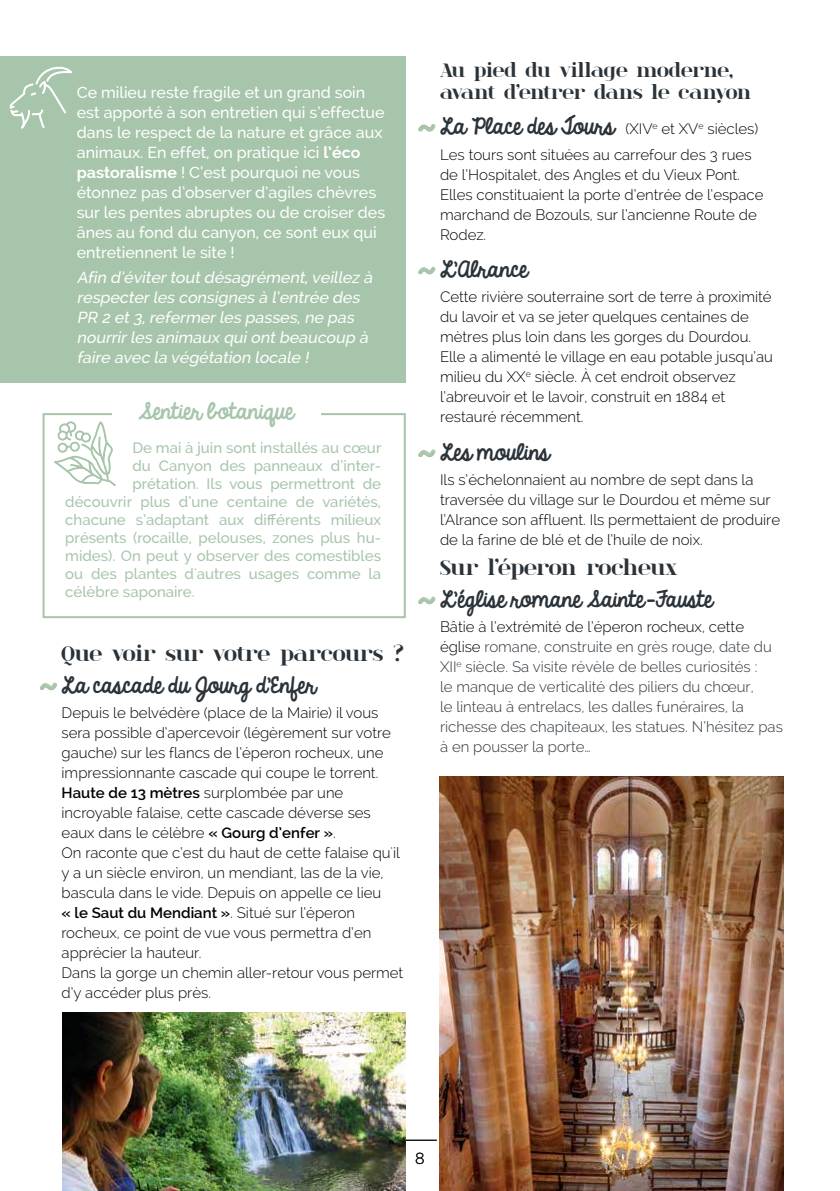
<style>
.page{position:relative;width:840px;height:1191px;background:#fff}
.page>*{position:absolute;margin:0;border:0;box-sizing:border-box;transform-origin:0 0}
.t1{font:700 22px "spinwerad";letter-spacing:-.01em;color:#2b333a}
.t2{font:20px "KG Always A Good Time BURLAT";color:#2b333a}
.t3{font:700 20px/22px "spinwerad";letter-spacing:-.02em;color:#2b333a}
.t4{font:20px "KG Always A Good Time BURLAT";color:#a7c5ab}
.t5{font:500 16px/20px "Raleway";color:#fff}
.t6{font:italic 500 16px/20px "Raleway";color:#fff}
.t7{font:300 16px "Raleway";color:#000}
.t8{font:300 15px/20px "Raleway";color:#000}
.t9{font:500 15px "Raleway";color:#a7c5ab}
.t10{font:300 15px/20px "Raleway";color:#2b333a}
.s1{font-weight:700}
.s2{font-size:36px;color:#a7c5ab}
.s3{font-weight:600}
.s4{font-family:"KG Always A Good Time BURLAT";font-weight:400;font-size:36px;color:#a7c5ab}
.s5{font-family:"KG Always A Good Time BURLAT";font-weight:400;font-size:20px;color:#2b333a}
.s6{color:#000}
</style>
<div class="page">
<img style="left:439px;top:777px;width:343px;height:414px">
<hr style="left:403px;top:1139px;width:33px;height:1px;background:#000">
<div style="left:43px;top:413px;width:362px;height:205px;border:2px solid #a7c5ab"></div>
<div style="left:112px;top:387px;width:208px;height:41px;background:#fff"></div>
<img style="left:62px;top:1012px;width:343px;height:179px">
<div style="left:0;top:57px;width:405px;height:326px;background:#a7c5ab"></div>
<svg style="left:9px;top:66px;width:63px;height:63px"></svg>
<svg style="left:54px;top:421px;width:62px;height:65px"></svg>
<p class="t5" style="left:77px;top:82px;width:310px">Ce milieu reste fragile et un grand soin est apporté à son entretien qui s’effectue dans le respect de la nature et grâce aux animaux. En effet, on pratique ici <span class="s1">l’éco pastoralisme</span> ! C’est pourquoi ne vous étonnez pas d’observer d’agiles chèvres sur les pentes abruptes ou de croiser des ânes au fond du canyon, ce sont eux qui entretiennent le site !</p>
<p class="t6" style="left:77px;top:268px;width:300px">Afin d’évitertoutdésagrément,veillez à respecterles consignes à l’entrée des PR 2 et3,refermerles passes,ne pas nourrirles animaux quiontbeaucoup à faire avec la végétation locale !</p>
<h2 class="t4" style="left:138px;top:396px;width:157px">Sentier botanique</h2>
<p class="t9" style="left:132px;top:439px;width:250px">De mai à juin sont installés au cœur</p>
<p class="t9" style="left:132px;top:457px;width:250px">du Canyon des panneaux d’inter-</p>
<p class="t9" style="left:132px;top:475px;width:250px">prétation. Ils vous permettront de</p>
<p class="t9" style="left:65px;top:493px;width:317px">découvrir plus d’une centaine de variétés,</p>
<p class="t9" style="left:65px;top:511px;width:317px">chacune s’adaptant aux différents milieux</p>
<p class="t9" style="left:65px;top:529px;width:317px">présents (rocaille, pelouses, zones plus hu-</p>
<p class="t9" style="left:65px;top:547px;width:317px">mides). On peut y observer des comestibles</p>
<p class="t9" style="left:65px;top:565px;width:317px">ou des plantes d'autres usages comme la</p>
<p class="t9" style="left:65px;top:583px;width:131px">célèbre saponaire.</p>
<h1 class="t1" style="left:62px;top:638px;width:344px">Que voir sur votre parcours ?</h1>
<h2 class="t2" style="left:39px;top:669px;width:278px"><span class="s2">~</span> La cascade du Gourg d’Enfer</h2>
<p class="t8" style="left:62px;top:703px;width:343px">Depuis le belvédère (place de la Mairie) il vous sera possible d’apercevoir (légèrement sur votre gauche) sur les flancs de l’éperon rocheux, une impressionnante cascade qui coupe le torrent.<br><span class="s3">Haute de 13 mètres</span> surplombée par une incroyable falaise, cette cascade déverse ses eaux dans le célèbre <span class="s3">« Gourg d’enfer »</span>.<br>On raconte que c’est du haut de cette falaise qu'il y a un siècle environ, un mendiant, las de la vie, bascula dans le vide. Depuis on appelle ce lieu<br><span class="s3">« le Saut du Mendiant »</span>. Situé sur l’éperon rocheux, ce point de vue vous permettra d’en apprécier la hauteur.<br>Dans la gorge un chemin aller-retour vous permet d’y accéder plus près.</p>
<h2 class="t3" style="left:440px;top:59px;width:312px">Au pied du village moderne, avant d’entrer dans le canyon</h2>
<p class="t8" style="left:440px;top:116px;width:319px;line-height:25.6px;text-indent:-23px"><span class="s4">~</span> <span class="s5">La Place des Tours</span> (XIV<sup>e</sup> et XV<sup>e</sup> siècles)<br>Les tours sont situées au carrefour des 3 rues</p>
<p class="t8" style="left:440px;top:164px;width:325px">de l’Hospitalet, des Angles et du Vieux Pont.<br>Elles constituaient la porte d’entrée de l’espace marchand de Bozouls, sur l’ancienne Route de Rodez.</p>
<h2 class="t2" style="left:417px;top:254px;width:112px"><span class="s2">~</span> L’Alrance</h2>
<p class="t8" style="left:440px;top:287px;width:334px">Cette rivière souterraine sort de terre à proximité du lavoir et va se jeter quelques centaines de mètres plus loin dans les gorges du Dourdou.<br>Elle a alimenté le village en eau potable jusqu’au milieu du XX<sup>e</sup> siècle. À cet endroit observez l’abreuvoir et le lavoir, construit en 1884 et restauré récemment.</p>
<h2 class="t2" style="left:417px;top:436px;width:134px"><span class="s2">~</span> Les moulins</h2>
<p class="t8" style="left:440px;top:470px;width:341px">Ils s’échelonnaient au nombre de sept dans la traversée du village sur le Dourdou et même sur l’Alrance son affluent. Ils permettaient de produire de la farine de blé et de l’huile de noix.</p>
<h1 class="t1" style="left:440px;top:552px;width:239px">Sur l’éperon rocheux</h1>
<h2 class="t2" style="left:417px;top:583px;width:296px"><span class="s2">~</span> L’église romane Sainte-Fauste</h2>
<p class="t10" style="left:440px;top:617px;width:344px"><span class="s6">Bâtie à l’extrémité de l’éperon rocheux, cette église</span> romane, construite en grès rouge, date du XII<sup>e</sup> siècle. Sa visite révèle de belles curiosités :<br>le manque de verticalité des piliers du chœur,<br>le linteau à entrelacs, les dalles funéraires, la richesse des chapiteaux, les statues. N’hésitez pas à en pousser la porte…</p>
<p class="t7" style="left:415px;top:1149px;width:11px">8</p>
</div>
